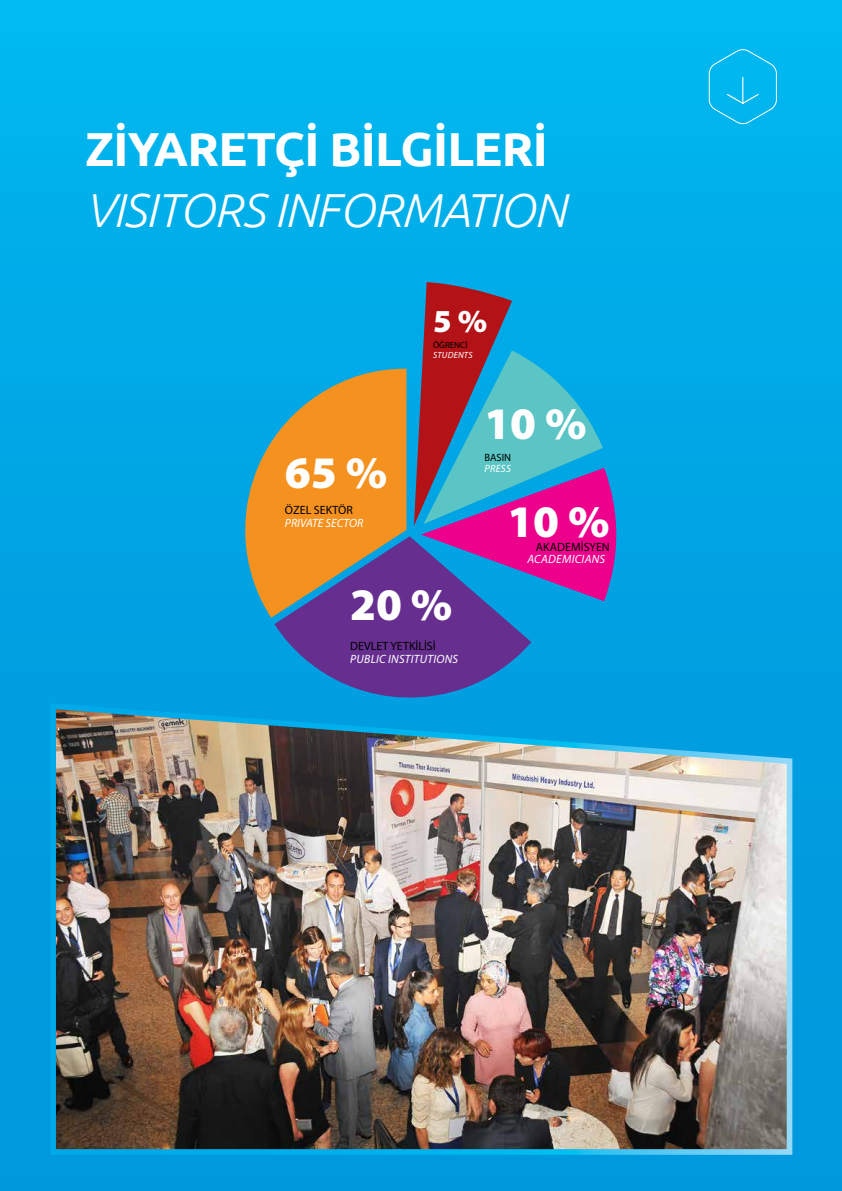
<style>
.page{position:relative;width:842px;height:1191px;background:#fff}
.page>*{position:absolute;margin:0;border:0;box-sizing:border-box;transform-origin:0 0}
.t1{font:italic 300 47.7px "Ubuntu";letter-spacing:-.015em;color:#fff}
.t2{font:700 47.7px "Ubuntu";letter-spacing:-.015em;color:#fff}
.t3{font:900 45.3px/97.8px "Myriad Pro";color:#fff;text-align:center}
.t4{font:900 32.1px "Myriad Pro";color:#fff}
.t5{font:12px "Myriad Pro";color:#000}
.t6{font:italic 12px "Myriad Pro";color:#fff}
.t7{font:italic 12px "Myriad Pro";letter-spacing:.02em;color:#fff}
.t8{font:10.6px "Myriad Pro";color:#000}
.t9{font:italic 10.6px "Myriad Pro";letter-spacing:.02em;color:#fff}
.t10{font:italic 9px "Myriad Pro";letter-spacing:.02em;color:#fff}
.t11{font:9px "Myriad Pro";color:#000}
</style>
<div class="page">
<div style="left:0;top:0;width:842px;height:1191px;background:linear-gradient(to bottom,#00b5ee,#0093da)"></div>
<svg style="left:708px;top:48px;width:69px;height:77px;background:#0ebaee"></svg>
<img style="left:47px;top:700px;width:748px;height:457px">
<svg style="left:223px;top:369px;width:183px;height:249px;background:#a19862"></svg>
<svg style="left:274px;top:536px;width:257px;height:180px;background:#595d99"></svg>
<svg style="left:414px;top:282px;width:206px;height:319px;background:#626fa8"></svg>
<h1 class="t2" style="left:85px;top:120px;width:464px">ZİYARETÇİ BİLGİLERİ</h1>
<h1 class="t1" style="left:85px;top:181px;width:482px">VISITORS INFORMATION</h1>
<h3 class="t4" style="left:433px;top:299px;width:56px">5 %</h3>
<p class="t11" style="left:433px;top:340px;width:36px">ÖĞRENCİ</p>
<p class="t10" style="left:433px;top:349px;width:41px">STUDENTS</p>
<h2 class="t3" style="left:285px;top:422px;width:104px">65 %</h2>
<p class="t5" style="left:285px;top:502px;width:69px">ÖZEL SEKTÖR</p>
<p class="t6" style="left:285px;top:515px;width:80px">PRIVATE SECTOR</p>
<h2 class="t3" style="left:350px;top:553px;width:104px">20 %</h2>
<p class="t5" style="left:350px;top:638px;width:87px">DEVLET YETKİLİSİ</p>
<p class="t7" style="left:350px;top:651px;width:56px">PUBLIC INSTITUTIO</p>
<p class="t6" style="left:445px;top:651px;width:14px">NS</p>
<h2 class="t3" style="left:484px;top:373px;width:127px">10 %<br>10 %</h2>
<p class="t8" style="left:484px;top:451px;width:28px">BASIN</p>
<p class="t9" style="left:484px;top:462px;width:28px">PRESS</p>
<p class="t5" style="left:536px;top:539px;width:75px">AKADEMİSYEN</p>
<p class="t6" style="left:527px;top:552px;width:9px">ACADE</p>
<p class="t6" style="left:562px;top:552px;width:16px">MICIA</p>
<p class="t6" style="left:592px;top:552px;width:14px">NS</p>
</div>
